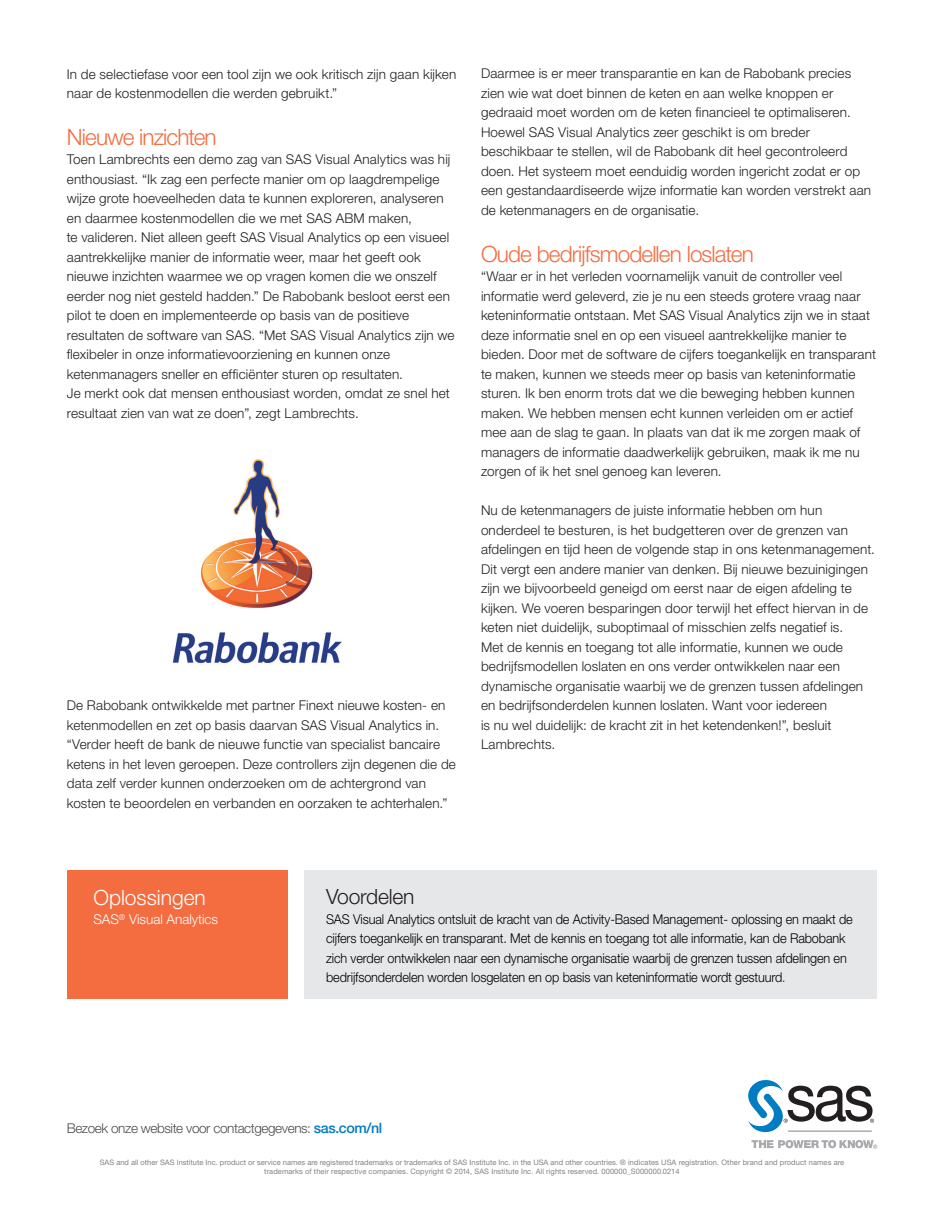
<style>
.page{position:relative;width:944px;height:1214px;background:#fff}
.page>*{position:absolute;margin:0;border:0;box-sizing:border-box;transform-origin:0 0}
.t1{font:300 22.5px "Helvetica Neue LT Std";letter-spacing:-.04em;color:#f36d41}
.t2{font:300 21px "Helvetica Neue LT Std";color:#fff}
.t3{font:300 21px "Helvetica Neue LT Std";letter-spacing:-.01em;color:#231f20}
.t4{font:300 13.5px/19.5px "Helvetica Neue LT Std";letter-spacing:.01em;color:#231f20}
.t5{font:300 13.5px/19.5px "Helvetica Neue LT Std";letter-spacing:-.01em;color:#000;scale:.94 1}
.t6{font:300 13.5px "Helvetica Neue LT Std";letter-spacing:-.03em;color:#4b4c4d}
.t7{font:300 13.5px "Helvetica Neue LT Std";color:#fff}
.t8{font:7.5px/9px "Helvetica Neue LT Std";letter-spacing:.01em;color:#808285;text-align:center}
.s1{font-weight:500;font-size:14.25px;color:#007cc2}
</style>
<div class="page">
<svg style="left:751px;top:1140px;width:126px;height:8px"></svg>
<svg style="left:748px;top:1080px;width:126px;height:53px"></svg>
<hr style="left:787px;top:1130px;width:84px;height:1px;background:#808285">
<div style="left:304px;top:870px;width:573px;height:128px;background:#e6e7e9"></div>
<div style="left:67px;top:870px;width:220px;height:128px;background:#f36d41"></div>
<img style="left:172px;top:459px;width:170px;height:205px">
<p class="t4" style="left:67px;top:64px;width:391px">In de selectiefase voor een tool zijn we ook kritisch zijn gaan kijken naar de kostenmodellen die werden gebruikt.”</p>
<h1 class="t1" style="left:67px;top:123px;width:151px">Nieuwe inzichten</h1>
<p class="t4" style="left:67px;top:149px;width:389px">Toen Lambrechts een demo zag van SAS Visual Analytics was hij enthousiast. “Ik zag een perfecte manier om op laagdrempelige wijze grote hoeveelheden data te kunnen exploreren, analyseren en daarmee kostenmodellen die we met SAS ABM maken,<br>te valideren. Niet alleen geeft SAS Visual Analytics op een visueel aantrekkelijke manier de informatie weer, maar het geeft ook nieuwe inzichten waarmee we op vragen komen die we onszelf eerder nog niet gesteld hadden.” De Rabobank besloot eerst een pilot te doen en implementeerde op basis van de positieve resultaten de software van SAS. “Met SAS Visual Analytics zijn we flexibeler in onze informatievoorziening en kunnen onze ketenmanagers sneller en efficiënter sturen op resultaten.<br>Je merkt ook dat mensen enthousiast worden, omdat ze snel het resultaat zien van wat ze doen”, zegt Lambrechts.</p>
<p class="t4" style="left:67px;top:695px;width:390px">De Rabobank ontwikkelde met partner Finext nieuwe kosten- en ketenmodellen en zet op basis daarvan SAS Visual Analytics in. “Verder heeft de bank de nieuwe functie van specialist bancaire ketens in het leven geroepen. Deze controllers zijn degenen die de data zelf verder kunnen onderzoeken om de achtergrond van kosten te beoordelen en verbanden en oorzaken te achterhalen.”</p>
<p class="t4" style="left:481px;top:64px;width:392px">Daarmee is er meer transparantie en kan de Rabobank precies zien wie wat doet binnen de keten en aan welke knoppen er gedraaid moet worden om de keten financieel te optimaliseren.<br>Hoewel SAS Visual Analytics zeer geschikt is om breder beschikbaar te stellen, wil de Rabobank dit heel gecontroleerd doen. Het systeem moet eenduidig worden ingericht zodat er op een gestandaardiseerde wijze informatie kan worden verstrekt aan de ketenmanagers en de organisatie.</p>
<h1 class="t1" style="left:481px;top:240px;width:274px">Oude bedrijfsmodellen loslaten</h1>
<p class="t4" style="left:481px;top:266px;width:396px">“Waar er in het verleden voornamelijk vanuit de controller veel informatie werd geleverd, zie je nu een steeds grotere vraag naar keteninformatie ontstaan. Met SAS Visual Analytics zijn we in staat deze informatie snel en op een visueel aantrekkelijke manier te bieden. Door met de software de cijfers toegankelijk en transparant te maken, kunnen we steeds meer op basis van keteninformatie sturen. Ik ben enorm trots dat we die beweging hebben kunnen maken. We hebben mensen echt kunnen verleiden om er actief mee aan de slag te gaan. In plaats van dat ik me zorgen maak of managers de informatie daadwerkelijk gebruiken, maak ik me nu zorgen of ik het snel genoeg kan leveren.</p>
<p class="t4" style="left:481px;top:500px;width:395px">Nu de ketenmanagers de juiste informatie hebben om hun onderdeel te besturen, is het budgetteren over de grenzen van afdelingen en tijd heen de volgende stap in ons ketenmanagement.<br>Dit vergt een andere manier van denken. Bij nieuwe bezuinigingen zijn we bijvoorbeeld geneigd om eerst naar de eigen afdeling te kijken. We voeren besparingen door terwijl het effect hiervan in de keten niet duidelijk, suboptimaal of misschien zelfs negatief is.<br>Met de kennis en toegang tot alle informatie, kunnen we oude bedrijfsmodellen loslaten en ons verder ontwikkelen naar een dynamische organisatie waarbij we de grenzen tussen afdelingen en bedrijfsonderdelen kunnen loslaten. Want voor iedereen<br>is nu wel duidelijk: de kracht zit in het ketendenken!”, besluit Lambrechts.</p>
<h2 class="t2" style="left:93px;top:884px;width:114px">Oplossingen</h2>
<p class="t7" style="left:93px;top:911px;width:126px">SAS<sup>®</sup> Visual Analytics</p>
<h2 class="t3" style="left:326px;top:883px;width:90px">Voordelen</h2>
<p class="t5" style="left:326px;top:908px;width:561px">SAS Visual Analytics ontsluit de kracht van de Activity-Based Management- oplossing en maakt de cijfers toegankelijk en transparant. Met de kennis en toegang tot alle informatie, kan de Rabobank zich verder ontwikkelen naar een dynamische organisatie waarbij de grenzen tussen afdelingen en bedrijfsonderdelen worden losgelaten en op basis van keteninformatie wordt gestuurd.</p>
<p class="t6" style="left:67px;top:1120px;width:317px">Bezoek onze website voor contactgegevens: <span class="s1">sas.com/nl</span></p>
<p class="t8" style="left:100px;top:1157px;width:746px">SAS and all other SAS Institute Inc. product or service names are registered trademarks or trademarks of SAS Institute Inc. in the USA and other countries. ® indicates USA registration. Other brand and product names are trademarks of their respective companies. Copyright © 2014, SAS Institute Inc. All rights reserved. 000000_S000000.0214</p>
</div>
